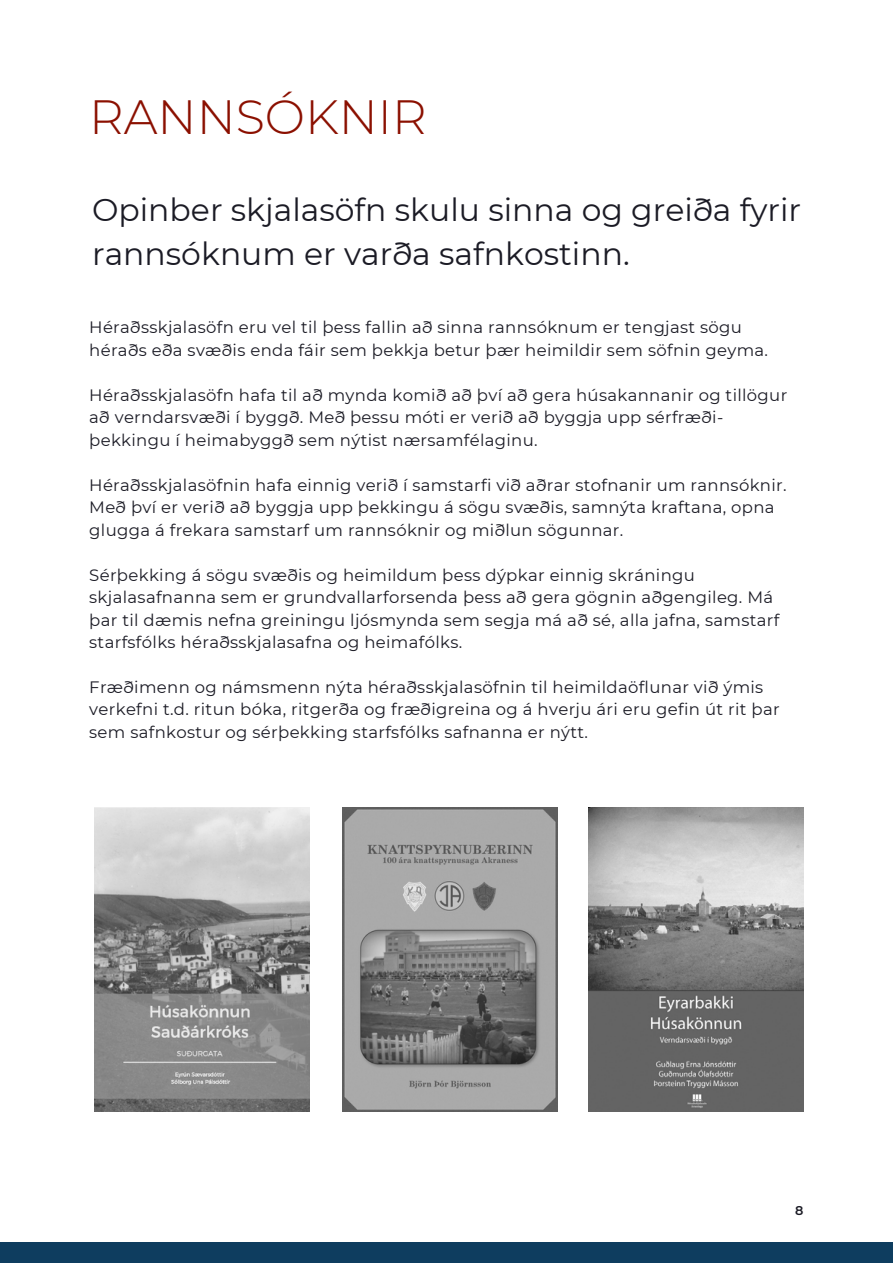
<style>
.page{position:relative;width:893px;height:1264px;background:#fff}
.page>*{position:absolute;margin:0;border:0;box-sizing:border-box;transform-origin:0 0}
.t1{font:300 48px "Montserrat";color:#8b1000}
.t2{font:31.5px/43.8px "Montserrat";color:#1b1b25}
.t3{font:16.5px/22.5px "Montserrat";letter-spacing:.02em;color:#1b1b25}
.t4{font:600 12.75px "Montserrat";color:#1b1b25}
</style>
<div class="page">
<div style="left:0;top:1242px;width:892px;height:20px;background:#0e3d5f"></div>
<img style="left:95px;top:807px;width:215px;height:304px">
<img style="left:588px;top:807px;width:215px;height:304px">
<img style="left:343px;top:807px;width:214px;height:304px">
<p class="t1" style="left:89px;top:87px;width:339px">RANNSÓKNIR</p>
<p class="t2" style="left:92px;top:188px;width:710px">Opinber skjalasöfn skulu sinna og greiða fyrir rannsóknum er varða safnkostinn.</p>
<p class="t3" style="left:89px;top:316px;width:680px">Héraðsskjalasöfn eru vel til þess fallin að sinna rannsóknum er tengjast sögu héraðs eða svæðis enda fáir sem þekkja betur þær heimildir sem söfnin geyma.</p>
<p class="t3" style="left:89px;top:383px;width:699px">Héraðsskjalasöfn hafa til að mynda komið að því að gera húsakannanir og tillögur að verndarsvæði í byggð. Með þessu móti er verið að byggja upp sérfræði&shy;þekkingu í heimabyggð sem nýtist nærsamfélaginu.</p>
<p class="t3" style="left:89px;top:473px;width:698px">Héraðsskjalasöfnin hafa einnig verið í samstarfi við aðrar stofnanir um rannsóknir.</p>
<p class="t3" style="left:89px;top:496px;width:686px">Með því er verið að byggja upp þekkingu á sögu svæðis, samnýta kraftana, opna glugga á frekara samstarf um rannsóknir og miðlun sögunnar.</p>
<p class="t3" style="left:89px;top:563px;width:691px">Sérþekking á sögu svæðis og heimildum þess dýpkar einnig skráningu skjalasafnanna sem er grundvallarforsenda þess að gera gögnin aðgengileg. Má þar til dæmis nefna greiningu ljósmynda sem segja má að sé, alla jafna, samstarf starfsfólks héraðsskjalasafna og heimafólks.</p>
<p class="t3" style="left:89px;top:675px;width:691px">Fræðimenn og námsmenn nýta héraðsskjalasöfnin til heimildaöflunar við ýmis verkefni t.d. ritun bóka, ritgerða og fræðigreina og á hverju ári eru gefin út rit þar sem safnkostur og sérþekking starfsfólks safnanna er nýtt.</p>
<p class="t4" style="left:795px;top:1202px;width:10px">8</p>
</div>
